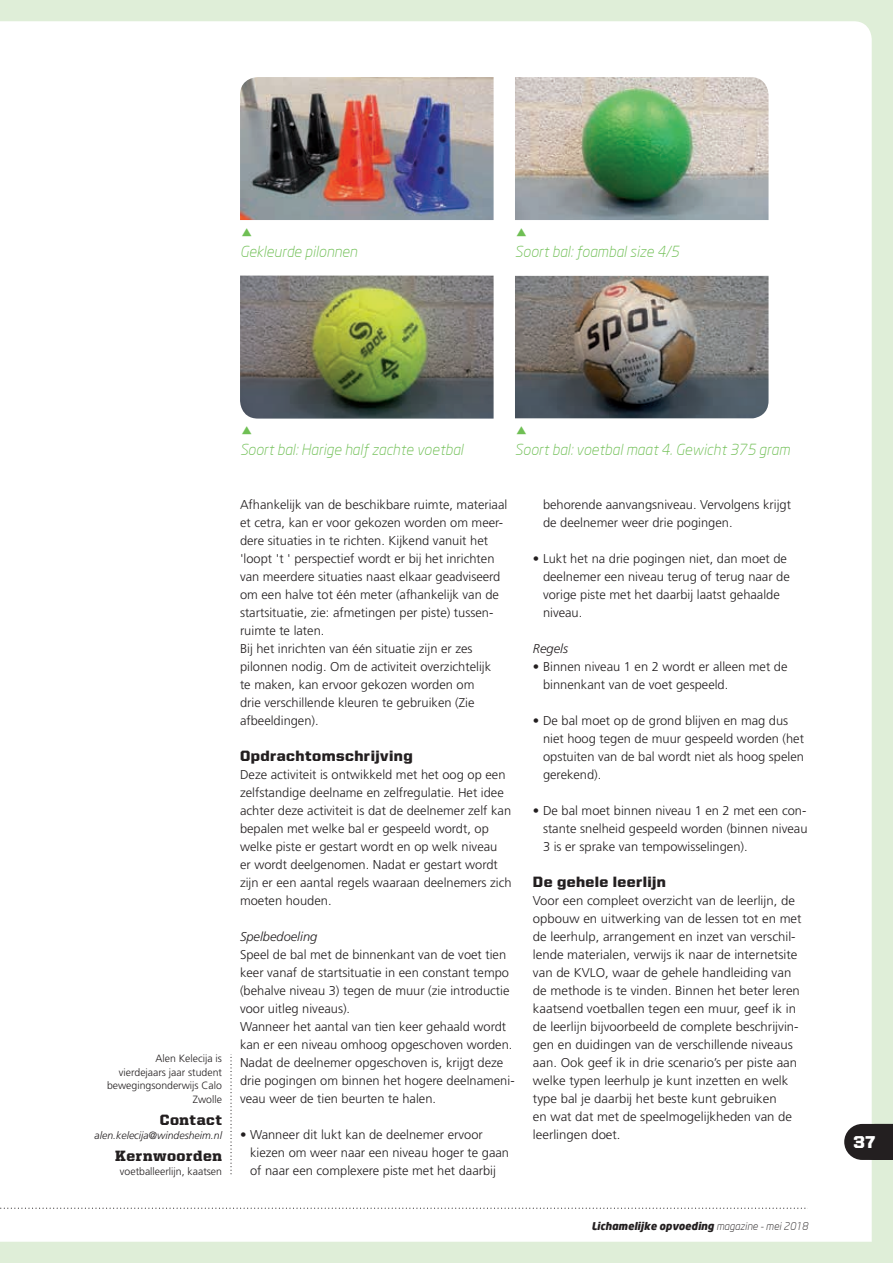
<style>
.page{position:relative;width:893px;height:1263px;background:#dfeed8}
.page>*{position:absolute;margin:0;border:0;box-sizing:border-box;transform-origin:0 0}
.t1{font:900 17.25px "United Sans Reg";color:#fff}
.t2{font:italic 300 15px "Neo Sans";color:#6fbf54}
.t3{font:900 15px "United Sans Reg";letter-spacing:.025em;color:#231f20}
.t4{font:900 15px "United Serif Reg";letter-spacing:.04em;color:#231f20}
.t5{font:300 12.75px/18px "Frutiger LT Std";color:#231f20}
.t6{font:italic 300 12.75px "Frutiger LT Std";color:#231f20}
.t7{font:300 10.5px/13.5px "Frutiger LT Std";color:#231f20;text-align:right}
.t8{font:italic 900 10.5px "Neo Sans";color:#231f20}
.t9{font:italic 300 10.5px "Frutiger LT Std";color:#231f20}
.s1{font-weight:300}
</style>
<div class="page">
<div style="left:0;top:21px;width:872px;height:1221px;background:#fff"></div>
<img style="left:240px;top:77px;width:254px;height:143px">
<img style="left:515px;top:77px;width:253px;height:143px">
<img style="left:240px;top:276px;width:254px;height:143px">
<img style="left:515px;top:276px;width:253px;height:142px">
<svg style="left:230px;top:1054px;width:2px;height:121px"></svg>
<svg style="left:844px;top:1124px;width:49px;height:36px;background:#353132"></svg>
<svg style="left:0;top:1207px;width:808px;height:2px;background:#e0e0e0"></svg>
<svg style="left:242px;top:228px;width:9px;height:8px"></svg>
<svg style="left:517px;top:228px;width:9px;height:8px"></svg>
<svg style="left:242px;top:426px;width:9px;height:8px"></svg>
<svg style="left:517px;top:426px;width:9px;height:8px"></svg>
<p class="t2" style="left:240px;top:242px;width:119px">Gekleurde pilonnen</p>
<p class="t2" style="left:515px;top:242px;width:166px">Soort bal: foambal size 4/5</p>
<p class="t7" style="left:107px;top:1052px;width:116px">Alen Kelecija is vierdejaars jaar student bewegingsonderwijs Calo<br>Zwolle</p>
<p class="t4" style="left:160px;top:1112px;width:64px">Contact</p>
<p class="t9" style="left:95px;top:1129px;width:129px">alen.kelecija@windesheim.nl</p>
<p class="t4" style="left:115px;top:1148px;width:108px">Kernwoorden</p>
<p class="t7" style="left:120px;top:1164px;width:104px">voetballeerlijn, kaatsen</p>
<p class="t2" style="left:240px;top:440px;width:225px">Soort bal: Harige half zachte voetbal</p>
<p class="t2" style="left:515px;top:440px;width:276px">Soort bal: voetbal maat 4. Gewicht 375 gram</p>
<p class="t5" style="left:240px;top:495px;width:269px">Afhankelijk van de beschikbare ruimte, materiaal et cetra, kan er voor gekozen worden om meer&shy;dere situaties in te richten. Kijkend vanuit het 'loopt 't ' perspectief wordt er bij het inrichten van meerdere situaties naast elkaar geadviseerd om een halve tot één meter (afhankelijk van de startsituatie, zie: afmetingen per piste) tussen&shy;ruimte te laten.<br>Bij het inrichten van één situatie zijn er zes pilonnen nodig. Om de activiteit overzichtelijk<br>te maken, kan ervoor gekozen worden om<br>drie verschillende kleuren te gebruiken (Zie afbeeldingen).</p>
<p class="t3" style="left:240px;top:747px;width:174px">Opdrachtomschrijving</p>
<p class="t5" style="left:240px;top:765px;width:273px">Deze activiteit is ontwikkeld met het oog op een zelfstandige deelname en zelfregulatie. Het idee achter deze activiteit is dat de deelnemer zelf kan bepalen met welke bal er gespeeld wordt, op welke piste er gestart wordt en op welk niveau<br>er wordt deelgenomen. Nadat er gestart wordt zijn er een aantal regels waaraan deelnemers zich moeten houden.</p>
<p class="t6" style="left:240px;top:929px;width:79px">Spelbedoeling</p>
<p class="t5" style="left:240px;top:945px;width:276px">Speel de bal met de binnenkant van de voet tien keer vanaf de startsituatie in een constant tempo (behalve niveau 3) tegen de muur (zie introductie voor uitleg niveaus).<br>Wanneer het aantal van tien keer gehaald wordt kan er een niveau omhoog opgeschoven worden.<br>Nadat de deelnemer opgeschoven is, krijgt deze drie pogingen om binnen het hogere deelnameni&shy;veau weer de tien beurten te halen.</p>
<p class="t5" style="left:250px;top:1125px;width:261px;text-indent:-10px">• Wanneer dit lukt kan de deelnemer ervoor kiezen om weer naar een niveau hoger te gaan of naar een complexere piste met het daarbij</p>
<p class="t5" style="left:543px;top:495px;width:250px">behorende aanvangsniveau. Vervolgens krijgt de deelnemer weer drie pogingen.</p>
<p class="t5" style="left:543px;top:549px;width:248px;text-indent:-10px">• Lukt het na drie pogingen niet, dan moet de deelnemer een niveau terug of terug naar de vorige piste met het daarbij laatst gehaalde niveau.</p>
<p class="t6" style="left:533px;top:641px;width:37px">Regels</p>
<p class="t5" style="left:543px;top:657px;width:246px;text-indent:-10px">• Binnen niveau 1 en 2 wordt er alleen met de binnenkant van de voet gespeeld.</p>
<p class="t5" style="left:543px;top:711px;width:262px;text-indent:-10px">• De bal moet op de grond blijven en mag dus niet hoog tegen de muur gespeeld worden (het opstuiten van de bal wordt niet als hoog spelen gerekend).</p>
<p class="t5" style="left:543px;top:801px;width:266px;text-align:justify;text-indent:-10px">• De bal moet binnen niveau 1 en 2 met een con&shy;stante snelheid gespeeld worden (binnen niveau 3 is er sprake van tempowisselingen).</p>
<p class="t3" style="left:533px;top:873px;width:134px">De gehele leerlijn</p>
<p class="t5" style="left:533px;top:891px;width:270px">Voor een compleet overzicht van de leerlijn, de opbouw en uitwerking van de lessen tot en met de leerhulp, arrangement en inzet van verschil&shy;lende materialen, verwijs ik naar de internetsite van de KVLO, waar de gehele handleiding van de methode is te vinden. Binnen het beter leren kaatsend voetballen tegen een muur, geef ik in de leerlijn bijvoorbeeld de complete beschrijvin&shy;gen en duidingen van de verschillende niveaus aan. Ook geef ik in drie scenario’s per piste aan welke typen leerhulp je kunt inzetten en welk type bal je daarbij het beste kunt gebruiken<br>en wat dat met de speelmogelijkheden van de leerlingen doet.</p>
<p class="t8" style="left:591px;top:1219px;width:218px">Lichamelijke opvoeding <span class="s1">magazine - mei 2018</span></p>
<h1 class="t1" style="left:853px;top:1133px;width:23px">37</h1>
</div>
